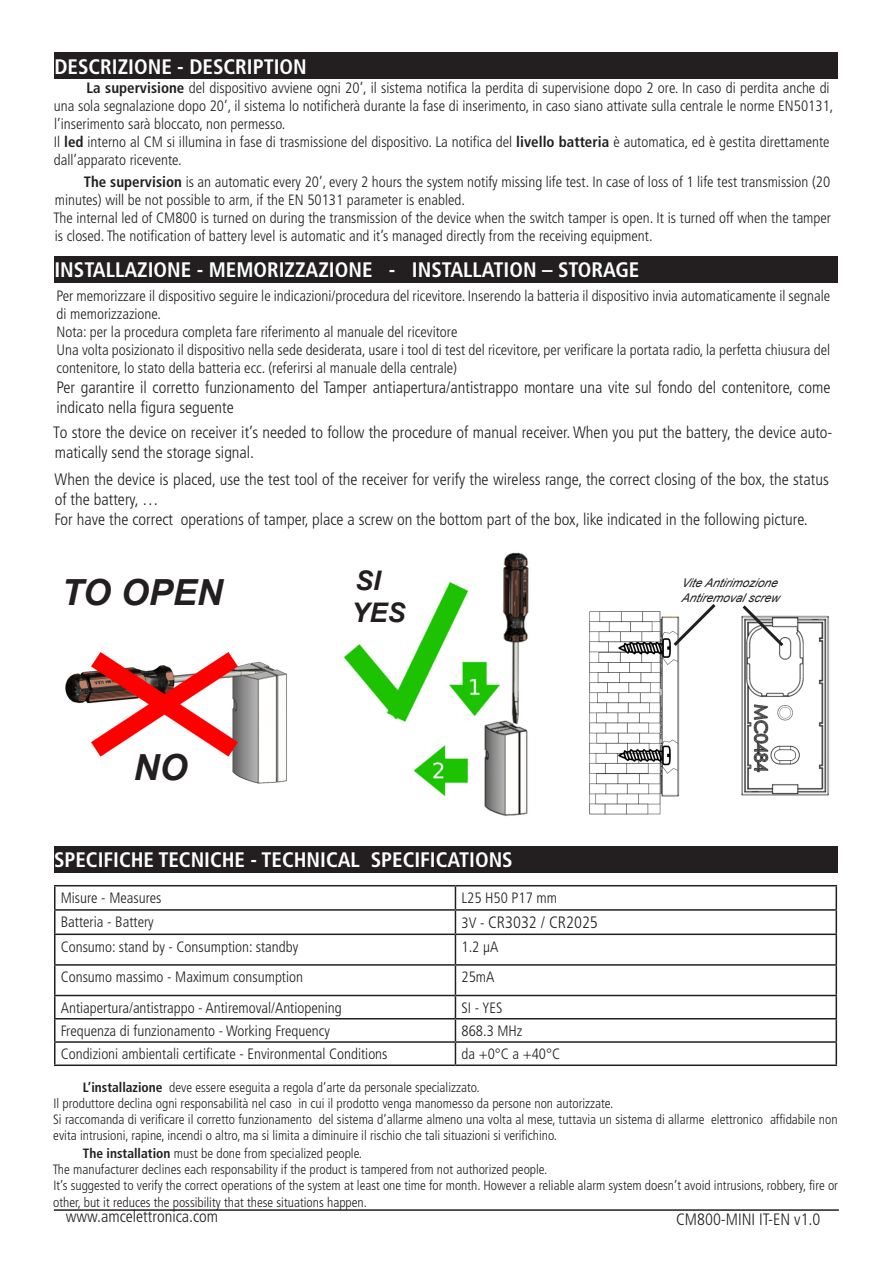
<style>
.page{position:relative;width:893px;height:1263px;background:#fff}
.page>*{position:absolute;margin:0;border:0;box-sizing:border-box;transform-origin:0 0}
.t1{font:italic 700 36px "Arial";color:#231f20}
.t2{font:italic 700 27px "Arial";color:#231f20}
.TITOLO_1_-_BIANCO{font:700 condensed 21px "Frutiger LT Std";color:#fff}
.testo_normale{font:300 condensed 16.5px/19.8px "Frutiger LT Std";color:#231f20}
.TITOLETTO{font:300 condensed 16.5px "Frutiger LT Std";color:#231f20}
.testo_normale-2{font:300 condensed 15px/18px "Frutiger LT Std";color:#231f20}
.TITOLETTO-2{font:300 condensed 15px "Frutiger LT Std";color:#231f20}
.elenco_sommario{font:300 condensed 13.5px/16.2px "Frutiger LT Std";color:#231f20}
.t3{font:italic 12px "Arial";color:#231f20}
.s1{font-weight:700}
.s2{font-size:15px}
</style>
<div class="page">
<hr style="left:54px;top:1209px;width:785px;height:2px;background:#231f20">
<div style="left:54px;top:256px;width:783px;height:27px;background:#231f20"></div>
<div style="left:54px;top:846px;width:783px;height:26px;background:#231f20"></div>
<hr style="left:54px;top:885px;width:401px;height:1px;background:#231f20">
<hr style="left:54px;top:886px;width:2px;height:23px;background:#231f20">
<hr style="left:455px;top:885px;width:382px;height:1px;background:#231f20">
<hr style="left:54px;top:909px;width:401px;height:2px;background:#231f20">
<hr style="left:54px;top:911px;width:2px;height:22px;background:#231f20">
<hr style="left:455px;top:909px;width:382px;height:2px;background:#231f20">
<hr style="left:54px;top:933px;width:401px;height:2px;background:#231f20">
<hr style="left:54px;top:935px;width:2px;height:29px;background:#231f20">
<hr style="left:455px;top:933px;width:382px;height:2px;background:#231f20">
<hr style="left:54px;top:964px;width:401px;height:2px;background:#231f20">
<hr style="left:54px;top:966px;width:2px;height:29px;background:#231f20">
<hr style="left:455px;top:964px;width:382px;height:2px;background:#231f20">
<hr style="left:54px;top:995px;width:401px;height:1px;background:#231f20">
<hr style="left:54px;top:996px;width:2px;height:22px;background:#231f20">
<hr style="left:455px;top:995px;width:382px;height:1px;background:#231f20">
<hr style="left:54px;top:1018px;width:401px;height:1px;background:#231f20">
<hr style="left:54px;top:1019px;width:2px;height:22px;background:#231f20">
<hr style="left:455px;top:1018px;width:382px;height:1px;background:#231f20">
<hr style="left:54px;top:1041px;width:401px;height:2px;background:#231f20">
<hr style="left:54px;top:1043px;width:2px;height:21px;background:#231f20">
<hr style="left:455px;top:1041px;width:382px;height:2px;background:#231f20">
<svg style="left:455px;top:886px;width:1px;height:178px"></svg>
<svg style="left:836px;top:886px;width:1px;height:178px"></svg>
<hr style="left:54px;top:1064px;width:401px;height:2px;background:#231f20">
<hr style="left:455px;top:1064px;width:382px;height:2px;background:#231f20">
<div style="left:54px;top:53px;width:783px;height:26px;background:#231f20"></div>
<img style="left:589px;top:611px;width:241px;height:204px">
<svg style="left:670px;top:604px;width:49px;height:45px"></svg>
<svg style="left:739px;top:605px;width:48px;height:44px"></svg>
<img style="left:65px;top:652px;width:222px;height:132px">
<img style="left:343px;top:552px;width:186px;height:264px">
<p class="TITOLO_1_-_BIANCO" style="left:54px;top:54px;width:254px">DESCRIZIONE - DESCRIPTION</p>
<p class="testo_normale-2" style="left:54px;top:79px;width:781px;text-indent:32px"><span class="s1">La supervisione</span> del dispositivo avviene ogni 20’, il sistema notifica la perdita di supervisione dopo 2 ore. In caso di perdita anche di una sola segnalazione dopo 20’, il sistema lo notificherà durante la fase di inserimento, in caso siano attivate sulla centrale le norme EN50131, l’inserimento sarà bloccato, non permesso.</p>
<p class="testo_normale-2" style="left:54px;top:133px;width:777px">Il <span class="s1">led</span> interno al CM si illumina in fase di trasmissione del dispositivo. La notifica del <span class="s1">livello batteria</span> è automatica, ed è gestita direttamente dall’apparato ricevente.</p>
<p class="testo_normale-2" style="left:55px;top:173px;width:777px;text-indent:29px"><span class="s1">The supervision</span> is an automatic every 20’, every 2 hours the system notify missing life test. In case of loss of 1 life test transmission (20 minutes) will be not possible to arm, if the EN 50131 parameter is enabled.</p>
<p class="testo_normale-2" style="left:54px;top:209px;width:779px">The internal led of CM800 is turned on during the transmission of the device when the switch tamper is open. It is turned off when the tamper is closed. The notification of battery level is automatic and it’s managed directly from the receiving equipment.</p>
<p class="TITOLO_1_-_BIANCO" style="left:54px;top:258px;width:587px">INSTALLAZIONE - MEMORIZZAZIONE - INSTALLATION – STORAGE</p>
<p class="testo_normale-2" style="left:56px;top:287px;width:775px">Per memorizzare il dispositivo seguire le indicazioni/procedura del ricevitore. Inserendo la batteria il dispositivo invia automaticamente il segnale di memorizzazione.</p>
<p class="testo_normale-2" style="left:57px;top:323px;width:402px">Nota: per la procedura completa fare riferimento al manuale del ricevitore</p>
<p class="testo_normale-2" style="left:56px;top:341px;width:775px">Una volta posizionato il dispositivo nella sede desiderata, usare i tool di test del ricevitore, per verificare la portata radio, la perfetta chiusura del contenitore, lo stato della batteria ecc. (referirsi al manuale della centrale)</p>
<p class="testo_normale" style="left:56px;top:378px;width:775px">Per garantire il corretto funzionamento del Tamper antiapertura/antistrappo montare una vite sul fondo del contenitore, come indicato nella figura seguente</p>
<p class="testo_normale" style="left:53px;top:423px;width:781px">To store the device on receiver it’s needed to follow the procedure of manual receiver. When you put the battery, the device auto&shy;matically send the storage signal.</p>
<p class="testo_normale" style="left:55px;top:470px;width:776px">When the device is placed, use the test tool of the receiver for verify the wireless range, the correct closing of the box, the status of the battery, …</p>
<p class="testo_normale" style="left:54px;top:509px;width:755px">For have the correct operations of tamper, place a screw on the bottom part of the box, like indicated in the following picture.</p>
<p class="t1" style="left:62px;top:568px;width:163px">TO OPEN</p>
<p class="t1" style="left:133px;top:743px;width:55px">NO</p>
<p class="t2" style="left:355px;top:562px;width:27px">SI</p>
<p class="t2" style="left:351px;top:595px;width:56px">YES</p>
<p class="t3" style="left:681px;top:575px;width:102px">ViteAntirimozione</p>
<p class="t3" style="left:681px;top:590px;width:104px">Antiremovalscrew</p>
<p class="TITOLO_1_-_BIANCO" style="left:54px;top:847px;width:460px">SPECIFICHE TECNICHE - TECHNICAL SPECIFICATIONS</p>
<p class="TITOLETTO-2" style="left:61px;top:889px;width:102px">Misure - Measures</p>
<p class="TITOLETTO-2" style="left:461px;top:889px;width:97px">L25 H50 P17 mm</p>
<p class="TITOLETTO-2" style="left:61px;top:913px;width:95px">Batteria - Battery</p>
<p class="TITOLETTO" style="left:461px;top:913px;width:138px"><span class="s2">3V -</span> CR3032 / CR2025</p>
<p class="TITOLETTO-2" style="left:61px;top:938px;width:239px">Consumo: stand by - Consumption: standby</p>
<p class="TITOLETTO-2" style="left:461px;top:938px;width:38px">1.2 µA</p>
<p class="TITOLETTO-2" style="left:61px;top:968px;width:244px">Consumo massimo - Maximum consumption</p>
<p class="TITOLETTO-2" style="left:461px;top:968px;width:35px">25mA</p>
<p class="testo_normale-2" style="left:61px;top:999px;width:282px">Antiapertura/antistrappo - Antiremoval/Antiopening</p>
<p class="testo_normale-2" style="left:461px;top:999px;width:43px">SI - YES</p>
<p class="testo_normale-2" style="left:61px;top:1022px;width:271px">Frequenza di funzionamento - Working Frequency</p>
<p class="testo_normale-2" style="left:461px;top:1022px;width:62px">868.3 MHz</p>
<p class="testo_normale-2" style="left:61px;top:1045px;width:328px">Condizioni ambientali certificate - Environmental Conditions</p>
<p class="testo_normale-2" style="left:461px;top:1045px;width:100px">da +0°C a +40°C</p>
<p class="elenco_sommario" style="left:83px;top:1079px;width:398px"><span class="s1">L’installazione</span> deve essere eseguita a regola d’arte da personale specializzato.</p>
<p class="elenco_sommario" style="left:54px;top:1095px;width:561px">Il produttore declina ogni responsabilità nel caso in cui il prodotto venga manomesso da persone non autorizzate.</p>
<p class="elenco_sommario" style="left:53px;top:1111px;width:786px">Si raccomanda di verificare il corretto funzionamento del sistema d’allarme almeno una volta al mese, tuttavia un sistema di allarme elettronico affidabile non evita intrusioni, rapine, incendi o altro, ma si limita a diminuire il rischio che tali situazioni si verifichino.</p>
<p class="elenco_sommario" style="left:83px;top:1145px;width:281px"><span class="s1">The installation</span> must be done from specialized people.</p>
<p class="elenco_sommario" style="left:53px;top:1161px;width:496px">The manufacturer declines each responsability if the product is tampered from not authorized people.</p>
<p class="elenco_sommario" style="left:53px;top:1178px;width:786px">It’s suggested to verify the correct operations of the system at least one time for month. However a reliable alarm system doesn’t avoid intrusions, robbery, fire or other, but it reduces the possibility that these situations happen.</p>
<p class="testo_normale" style="left:66px;top:1207px;width:154px">www.amcelettronica.com</p>
<p class="testo_normale" style="left:676px;top:1210px;width:146px">CM800-MINI IT-EN v1.0</p>
</div>
